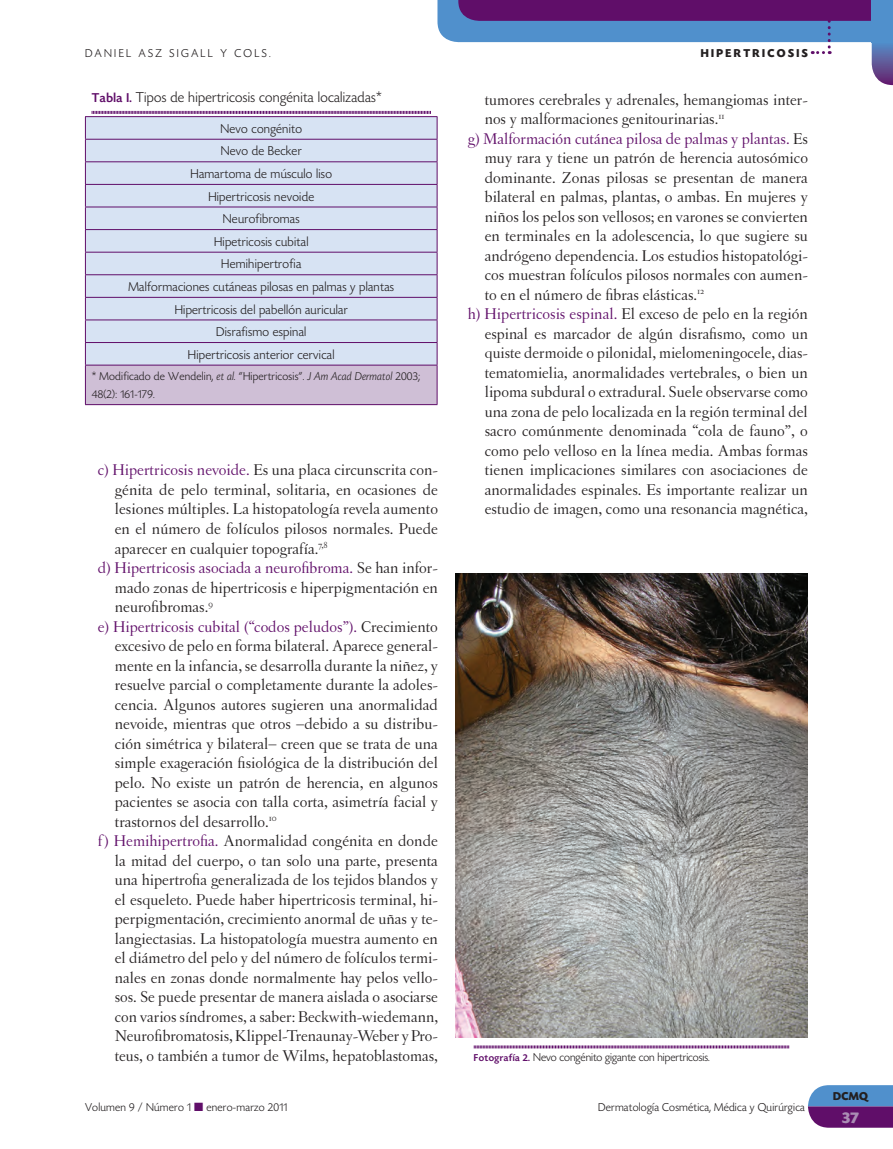
<style>
.page{position:relative;width:893px;height:1149px;background:#fff}
.page>*{position:absolute;margin:0;border:0;box-sizing:border-box;transform-origin:0 0}
.t1{font:16.5px "Letras Oldstyle";color:#231f20}
.t2{font:16.5px "Letras Oldstyle";color:#600e69}
.t3{font:700 16.5px "Today HEF";color:#aa8cb4}
.t4{font:300 15px "Today HEF";letter-spacing:.02em;color:#231f20}
.t5{font:300 13.5px/22.5px "Today HEF";letter-spacing:.02em;color:#231f20;text-align:center}
.t6{font:300 12px/18px "Today HEF";letter-spacing:.02em;color:#231f20}
.t7{font:300 12px "Today HEF";color:#231f20}
.t8{font:700 12px "Today HEF";letter-spacing:.2em;color:#231f20}
.s1{font-weight:500;font-size:13.5px;color:#600e69}
.s2{font-style:italic}
.s3{color:#600e69}
.s4{color:#231f20}
.s5{font-weight:500;font-size:10.5px;color:#600e69}
</style>
<div class="page">
<svg style="left:437px;top:0;width:456px;height:85px"></svg>
<div style="left:872px;top:0;width:21px;height:42px;background:#5090cc"></div>
<svg style="left:808px;top:1085px;width:85px;height:42px;background:#6159a0"></svg>
<div style="left:86px;top:117px;width:351px;height:247px;background:#d7e3f3"></div>
<div style="left:85px;top:365px;width:352px;height:39px;background:#cfbfd6"></div>
<hr style="left:85px;top:139px;width:352px;height:1px;background:#600e69">
<hr style="left:85px;top:161px;width:352px;height:1px;background:#600e69">
<hr style="left:85px;top:184px;width:352px;height:1px;background:#600e69">
<hr style="left:85px;top:206px;width:352px;height:1px;background:#600e69">
<hr style="left:85px;top:229px;width:352px;height:1px;background:#600e69">
<hr style="left:85px;top:252px;width:352px;height:1px;background:#600e69">
<hr style="left:85px;top:274px;width:352px;height:1px;background:#600e69">
<hr style="left:85px;top:297px;width:352px;height:1px;background:#600e69">
<hr style="left:85px;top:319px;width:352px;height:1px;background:#600e69">
<hr style="left:85px;top:342px;width:352px;height:1px;background:#600e69">
<hr style="left:85px;top:364px;width:352px;height:1px;background:#600e69">
<hr style="left:85px;top:116px;width:352px;height:1px;background:#600e69">
<svg style="left:85px;top:117px;width:1px;height:247px"></svg>
<svg style="left:437px;top:117px;width:1px;height:247px"></svg>
<hr style="left:85px;top:365px;width:1px;height:39px;background:#600e69">
<hr style="left:437px;top:365px;width:1px;height:39px;background:#600e69">
<hr style="left:85px;top:404px;width:352px;height:1px;background:#600e69">
<svg style="left:92px;top:110px;width:339px;height:4px"></svg>
<svg style="left:474px;top:1045px;width:315px;height:3px"></svg>
<img style="left:455px;top:573px;width:352px;height:463px">
<p class="t6" style="left:85px;top:45px;width:9px">daniel</p>
<p class="t6" style="left:139px;top:45px;width:9px">asz</p>
<p class="t6" style="left:169px;top:45px;width:9px">sigall</p>
<p class="t6" style="left:220px;top:45px;width:52px">Y COLS.</p>
<p class="t4" style="left:92px;top:90px;width:292px"><span class="s1">Tabla I.</span> Tipos de hipertricosis congénita localizadas*</p>
<p class="t5" style="left:128px;top:118px;width:267px">Nevo congénito<br>Nevo de Becker<br>Hamartoma de músculo liso<br>Hipertricosis nevoide<br>Neurofibromas<br>Hipetricosis cubital<br>Hemihipertrofia<br>Malformaciones cutáneas pilosas en palmas y plantas<br>Hipertricosis del pabellón auricular<br>Disrafismo espinal<br>Hipertricosis anterior cervical</p>
<p class="t6" style="left:92px;top:368px;width:330px">* Modificado de Wendelin, <span class="s2">et al.</span> “Hipertricosis”. <span class="s2">J Am Acad Dermatol</span> 2003;<br>48(2): 161-179.</p>
<p class="t1" style="left:98px;top:460px;width:342px"><span class="s3">c) Hipertricosis nevoide.</span> Es una placa circunscrita con-</p>
<p class="t1" style="left:115px;top:480px;width:325px">génita de pelo terminal, solitaria, en ocasiones de</p>
<p class="t1" style="left:115px;top:499px;width:325px">lesiones múltiples. La histopatología revela aumento</p>
<p class="t1" style="left:115px;top:519px;width:325px">en el número de folículos pilosos normales. Puede</p>
<p class="t1" style="left:115px;top:538px;width:214px">aparecer en cualquier topografía.<sup>7,8</sup></p>
<p class="t2" style="left:98px;top:558px;width:342px">d) Hipertricosis asociada a neurofibroma. <span class="s4">Se han infor-</span></p>
<p class="t1" style="left:115px;top:577px;width:325px">mado zonas de hipertricosis e hiperpigmentación en</p>
<p class="t1" style="left:115px;top:597px;width:100px">neurofibromas.<sup>9</sup></p>
<p class="t2" style="left:98px;top:616px;width:342px">e) Hipertricosis cubital (“codos peludos”). <span class="s4">Crecimiento</span></p>
<p class="t1" style="left:115px;top:636px;width:325px">excesivo de pelo en forma bilateral. Aparece general-</p>
<p class="t1" style="left:115px;top:655px;width:325px">mente en la infancia, se desarrolla durante la niñez, y</p>
<p class="t1" style="left:115px;top:675px;width:325px">resuelve parcial o completamente durante la adoles-</p>
<p class="t1" style="left:115px;top:694px;width:325px">cencia. Algunos autores sugieren una anormalidad</p>
<p class="t1" style="left:115px;top:714px;width:325px">nevoide, mientras que otros –debido a su distribu-</p>
<p class="t1" style="left:115px;top:733px;width:325px">ción simétrica y bilateral– creen que se trata de una</p>
<p class="t1" style="left:115px;top:753px;width:325px">simple exageración fisiológica de la distribución del</p>
<p class="t1" style="left:115px;top:772px;width:325px">pelo. No existe un patrón de herencia, en algunos</p>
<p class="t1" style="left:115px;top:792px;width:325px">pacientes se asocia con talla corta, asimetría facial y</p>
<p class="t1" style="left:115px;top:811px;width:163px">trastornos del desarrollo.<sup>10</sup></p>
<p class="t1" style="left:98px;top:831px;width:342px"><span class="s3">f ) Hemihipertrofia.</span> Anormalidad congénita en donde</p>
<p class="t1" style="left:115px;top:850px;width:325px">la mitad del cuerpo, o tan solo una parte, presenta</p>
<p class="t1" style="left:115px;top:870px;width:325px">una hipertrofia generalizada de los tejidos blandos y</p>
<p class="t1" style="left:115px;top:889px;width:325px">el esqueleto. Puede haber hipertricosis terminal, hi-</p>
<p class="t1" style="left:115px;top:909px;width:325px">perpigmentación, crecimiento anormal de uñas y te-</p>
<p class="t1" style="left:115px;top:928px;width:325px">langiectasias. La histopatología muestra aumento en</p>
<p class="t1" style="left:115px;top:948px;width:325px">el diámetro del pelo y del número de folículos termi-</p>
<p class="t1" style="left:115px;top:967px;width:325px">nales en zonas donde normalmente hay pelos vello-</p>
<p class="t1" style="left:115px;top:987px;width:325px">sos. Se puede presentar de manera aislada o asociarse</p>
<p class="t1" style="left:115px;top:1006px;width:325px">con varios síndromes, a saber: Beckwith-wiedemann,</p>
<p class="t1" style="left:115px;top:1026px;width:325px">Neurofibromatosis, Klippel-Trenaunay-Weber y Pro-</p>
<p class="t1" style="left:115px;top:1045px;width:325px">teus, o también a tumor de Wilms, hepatoblastomas,</p>
<p class="t8" style="left:701px;top:47px;width:109px">HIPERTRICOSIS</p>
<p class="t1" style="left:485px;top:90px;width:325px">tumores cerebrales y adrenales, hemangiomas inter-</p>
<p class="t1" style="left:485px;top:109px;width:241px">nos y malformaciones genitourinarias.<sup>11</sup></p>
<p class="t2" style="left:468px;top:129px;width:342px">g) Malformación cutánea pilosa de palmas y plantas. <span class="s4">Es</span></p>
<p class="t1" style="left:485px;top:148px;width:325px">muy rara y tiene un patrón de herencia autosómico</p>
<p class="t1" style="left:485px;top:168px;width:325px">dominante. Zonas pilosas se presentan de manera</p>
<p class="t1" style="left:485px;top:187px;width:325px">bilateral en palmas, plantas, o ambas. En mujeres y</p>
<p class="t1" style="left:485px;top:207px;width:325px">niños los pelos son vellosos; en varones se convierten</p>
<p class="t1" style="left:485px;top:226px;width:325px">en terminales en la adolescencia, lo que sugiere su</p>
<p class="t1" style="left:485px;top:246px;width:325px">andrógeno dependencia. Los estudios histopatológi-</p>
<p class="t1" style="left:485px;top:265px;width:325px">cos muestran folículos pilosos normales con aumen-</p>
<p class="t1" style="left:485px;top:285px;width:221px">to en el número de fibras elásticas.<sup>12</sup></p>
<p class="t1" style="left:468px;top:304px;width:342px"><span class="s3">h) Hipertricosis espinal.</span> El exceso de pelo en la región</p>
<p class="t1" style="left:485px;top:324px;width:325px">espinal es marcador de algún disrafismo, como un</p>
<p class="t1" style="left:485px;top:343px;width:325px">quiste dermoide o pilonidal, mielomeningocele, dias-</p>
<p class="t1" style="left:485px;top:363px;width:325px">tematomielia, anormalidades vertebrales, o bien un</p>
<p class="t1" style="left:485px;top:382px;width:325px">lipoma subdural o extradural. Suele observarse como</p>
<p class="t1" style="left:485px;top:402px;width:325px">una zona de pelo localizada en la región terminal del</p>
<p class="t1" style="left:485px;top:421px;width:325px">sacro comúnmente denominada “cola de fauno”, o</p>
<p class="t1" style="left:485px;top:441px;width:325px">como pelo velloso en la línea media. Ambas formas</p>
<p class="t1" style="left:485px;top:460px;width:325px">tienen implicaciones similares con asociaciones de</p>
<p class="t1" style="left:485px;top:480px;width:325px">anormalidades espinales. Es importante realizar un</p>
<p class="t1" style="left:485px;top:499px;width:325px">estudio de imagen, como una resonancia magnética,</p>
<p class="t7" style="left:474px;top:1050px;width:237px"><span class="s5">Fotografía 2.</span> Nevo congénito gigante con hipertricosis.</p>
<p class="t6" style="left:85px;top:1098px;width:204px">Volumen 9 / Número 1 <span class="s3">■</span> enero-marzo 2011</p>
<p class="t6" style="left:598px;top:1097px;width:208px">Dermatología Cosmética, Médica y Quirúrgica</p>
<p class="t8" style="left:833px;top:1089px;width:36px">DCMQ</p>
<p class="t3" style="left:842px;top:1108px;width:18px">37</p>
</div>
